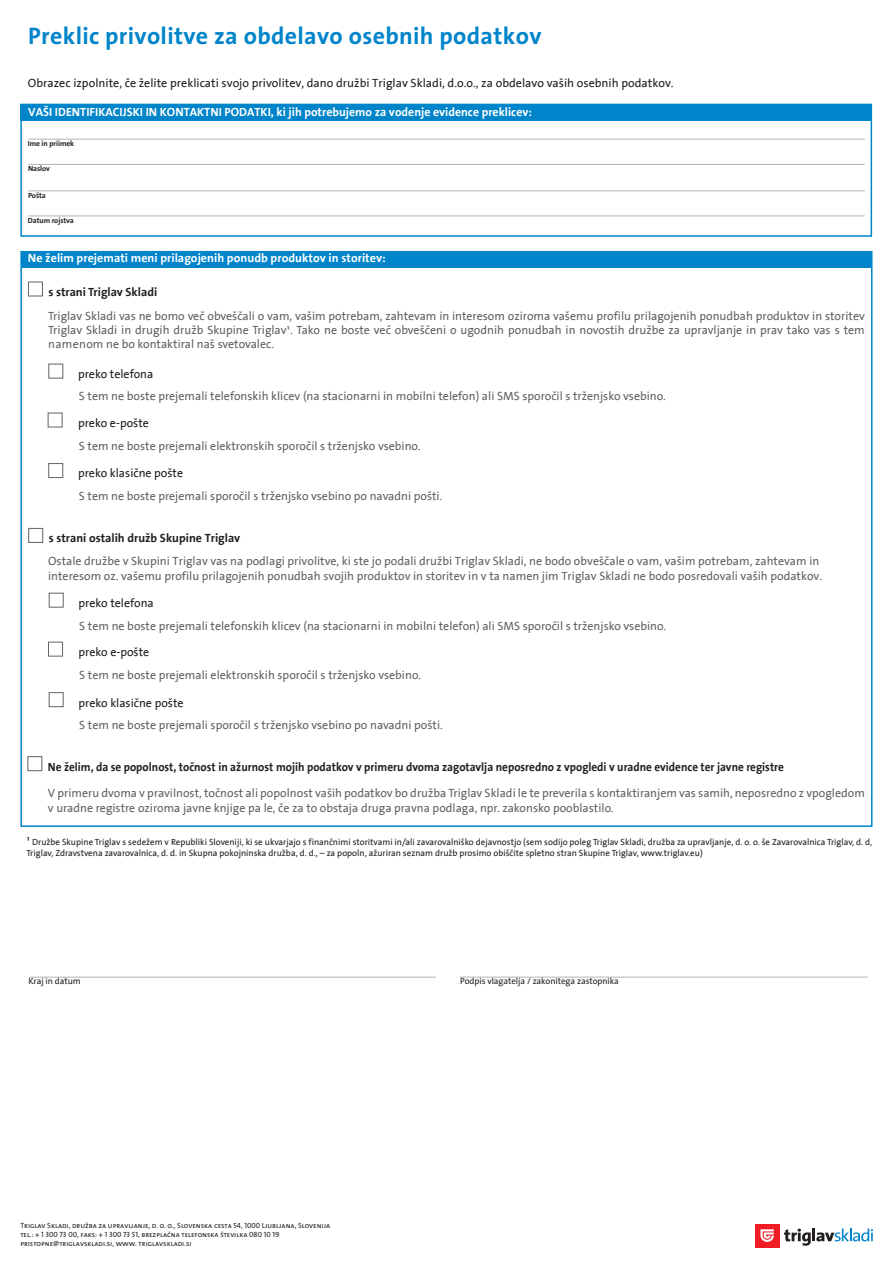
<style>
.page{position:relative;width:893px;height:1263px;background:#fff}
.page>*{position:absolute;margin:0;border:0;box-sizing:border-box;transform-origin:0 0}
.t1{font:700 24px "Slo The Sans";letter-spacing:.015em;color:#0084ca}
.t2{font:12px/14.4px "Triglav The Sans";color:#636366}
.t3{font:12px "Triglav The Sans";color:#231f20}
.t4{font:700 12px "Triglav The Sans";color:#fff}
.t5{font:700 12px "Triglav The Sans";color:#231f20;scale:.94 1}
.t6{font:700 12px "Triglav The Sans";color:#231f20}
.t7{font:9px/10.8px "Triglav The Sans";color:#231f20}
.t8{font:9px "Slo The Sans Plain";letter-spacing:-.005em;color:#231f20}
.t9{font:7.5px/9px "Slo The Sans Caps Plain";color:#231f20}
.t10{font:700 7.5px "Triglav The Sans";letter-spacing:-.005em;color:#231f20}
.s1{font-size:12px}
</style>
<div class="page">
<hr style="left:29px;top:977px;width:407px;height:1px;background:#afb4b6">
<hr style="left:460px;top:977px;width:407px;height:1px;background:#afb4b6">
<div style="left:20px;top:104px;width:851px;height:17px;background:#0084ca"></div>
<hr style="left:28px;top:139px;width:837px;height:1px;background:#afb4b6">
<hr style="left:28px;top:164px;width:837px;height:1px;background:#afb4b6">
<hr style="left:28px;top:191px;width:837px;height:1px;background:#afb4b6">
<hr style="left:28px;top:216px;width:837px;height:1px;background:#afb4b6">
<div style="left:20px;top:104px;width:852px;height:133px;border:2px solid #0084ca"></div>
<div style="left:21px;top:252px;width:850px;height:16px;background:#0084ca"></div>
<div style="left:28px;top:282px;width:15px;height:14px;border:1px solid #636366"></div>
<div style="left:28px;top:528px;width:15px;height:15px;border:1px solid #636366"></div>
<div style="left:28px;top:756px;width:14px;height:15px;border:1px solid #636366"></div>
<div style="left:49px;top:364px;width:14px;height:14px;border:1px solid #636366"></div>
<div style="left:48px;top:413px;width:14px;height:14px;border:1px solid #636366"></div>
<div style="left:49px;top:463px;width:14px;height:15px;border:1px solid #636366"></div>
<div style="left:49px;top:593px;width:14px;height:14px;border:1px solid #636366"></div>
<div style="left:48px;top:642px;width:15px;height:14px;border:1px solid #636366"></div>
<div style="left:49px;top:692px;width:14px;height:15px;border:1px solid #636366"></div>
<div style="left:755px;top:1224px;width:24px;height:23px;background:#ee1d23"></div>
<svg style="left:760px;top:1229px;width:14px;height:13px"></svg>
<svg style="left:784px;top:1228px;width:89px;height:18px"></svg>
<h1 class="t1" style="left:28px;top:22px;width:515px">Preklic privolitve za obdelavo osebnih podatkov</h1>
<p class="t3" style="left:28px;top:76px;width:647px">Obrazec izpolnite, če želite preklicati svojo privolitev, dano družbi Triglav Skladi, d.o.o., za obdelavo vaših osebnih podatkov.</p>
<p class="t4" style="left:28px;top:105px;width:505px">VAŠI IDENTIFIKACIJSKI IN KONTAKTNI PODATKI, ki jih potrebujemo za vodenje evidence preklicev:</p>
<p class="t10" style="left:28px;top:139px;width:48px">Ime in priimek</p>
<p class="t10" style="left:28px;top:164px;width:23px">Naslov</p>
<p class="t10" style="left:28px;top:191px;width:19px">Pošta</p>
<p class="t10" style="left:28px;top:216px;width:47px">Datum rojstva</p>
<p class="t4" style="left:28px;top:252px;width:359px">Ne želim prejemati meni prilagojenih ponudb produktov in storitev:</p>
<p class="t6" style="left:48px;top:285px;width:110px">s strani Triglav Skladi</p>
<p class="t2" style="left:48px;top:309px;width:818px;text-align:justify">Triglav Skladi vas ne bomo več obveščali o vam, vašim potrebam, zahtevam in interesom oziroma vašemu profilu prilagojenih ponudbah produktov in storitev Triglav Skladi in drugih družb Skupine Triglav¹. Tako ne boste več obveščeni o ugodnih ponudbah in novostih družbe za upravljanje in prav tako vas s tem namenom ne bo kontaktiral naš svetovalec.</p>
<p class="t3" style="left:78px;top:367px;width:77px">preko telefona</p>
<p class="t2" style="left:79px;top:389px;width:588px">S tem ne boste prejemali telefonskih klicev (na stacionarni in mobilni telefon) ali SMS sporočil s trženjsko vsebino.</p>
<p class="t3" style="left:78px;top:416px;width:72px">preko e-pošte</p>
<p class="t2" style="left:79px;top:439px;width:343px">S tem ne boste prejemali elektronskih sporočil s trženjsko vsebino.</p>
<p class="t3" style="left:78px;top:467px;width:106px">preko klasične pošte</p>
<p class="t2" style="left:79px;top:489px;width:365px">S tem ne boste prejemali sporočil s trženjsko vsebino po navadni pošti.</p>
<p class="t6" style="left:49px;top:532px;width:193px">s strani ostalih družb Skupine Triglav</p>
<p class="t2" style="left:48px;top:554px;width:775px">Ostale družbe v Skupini Triglav vas na podlagi privolitve, ki ste jo podali družbi Triglav Skladi, ne bodo obveščale o vam, vašim potrebam, zahtevam in interesom oz. vašemu profilu prilagojenih ponudbah svojih produktov in storitev in v ta namen jim Triglav Skladi ne bodo posredovali vaših podatkov.</p>
<p class="t3" style="left:79px;top:597px;width:77px">preko telefona</p>
<p class="t2" style="left:79px;top:618px;width:588px">S tem ne boste prejemali telefonskih klicev (na stacionarni in mobilni telefon) ali SMS sporočil s trženjsko vsebino.</p>
<p class="t3" style="left:79px;top:645px;width:72px">preko e-pošte</p>
<p class="t2" style="left:79px;top:668px;width:343px">S tem ne boste prejemali elektronskih sporočil s trženjsko vsebino.</p>
<p class="t3" style="left:79px;top:696px;width:106px">preko klasične pošte</p>
<p class="t2" style="left:79px;top:718px;width:365px">S tem ne boste prejemali sporočil s trženjsko vsebino po navadni pošti.</p>
<p class="t5" style="left:48px;top:760px;width:785px">Ne želim, da se popolnost, točnost in ažurnost mojih podatkov v primeru dvoma zagotavlja neposredno z vpogledi v uradne evidence ter javne registre</p>
<p class="t2" style="left:48px;top:786px;width:818px">V primeru dvoma v pravilnost, točnost ali popolnost vaših podatkov bo družba Triglav Skladi le te preverila s kontaktiranjem vas samih, neposredno z vpogledom v uradne registre oziroma javne knjige pa le, če za to obstaja druga pravna podlaga, npr. zakonsko pooblastilo.</p>
<p class="t7" style="left:26px;top:837px;width:847px"><span class="s1">¹</span> Družbe Skupine Triglav s sedežem v Republiki Sloveniji, ki se ukvarjajo s finančnimi storitvami in/ali zavarovalniško dejavnostjo (sem sodijo poleg Triglav Skladi, družba za upravljanje, d. o. o. še Zavarovalnica Triglav, d. d,<br>Triglav, Zdravstvena zavarovalnica, d. d. in Skupna pokojninska družba, d. d., – za popoln, ažuriran seznam družb prosimo obiščite spletno stran Skupine Triglav, www.triglav.eu)</p>
<p class="t7" style="left:28px;top:975px;width:54px">Kraj in datum</p>
<p class="t8" style="left:460px;top:975px;width:160px">Podpis vlagatelja / zakonitega zastopnika</p>
<p class="t9" style="left:20px;top:1221px;width:311px">Triglav Skladi, družba za upravljanje, d. o. o., Slovenska cesta 54, 1000 Ljubljana, Slovenija tel.: + 1 300 73 00, faks: + 1 300 73 51, brezplačna telefonska številka 080 10 19 pristopne@triglavskladi.si, www. triglavskladi.si</p>
</div>
